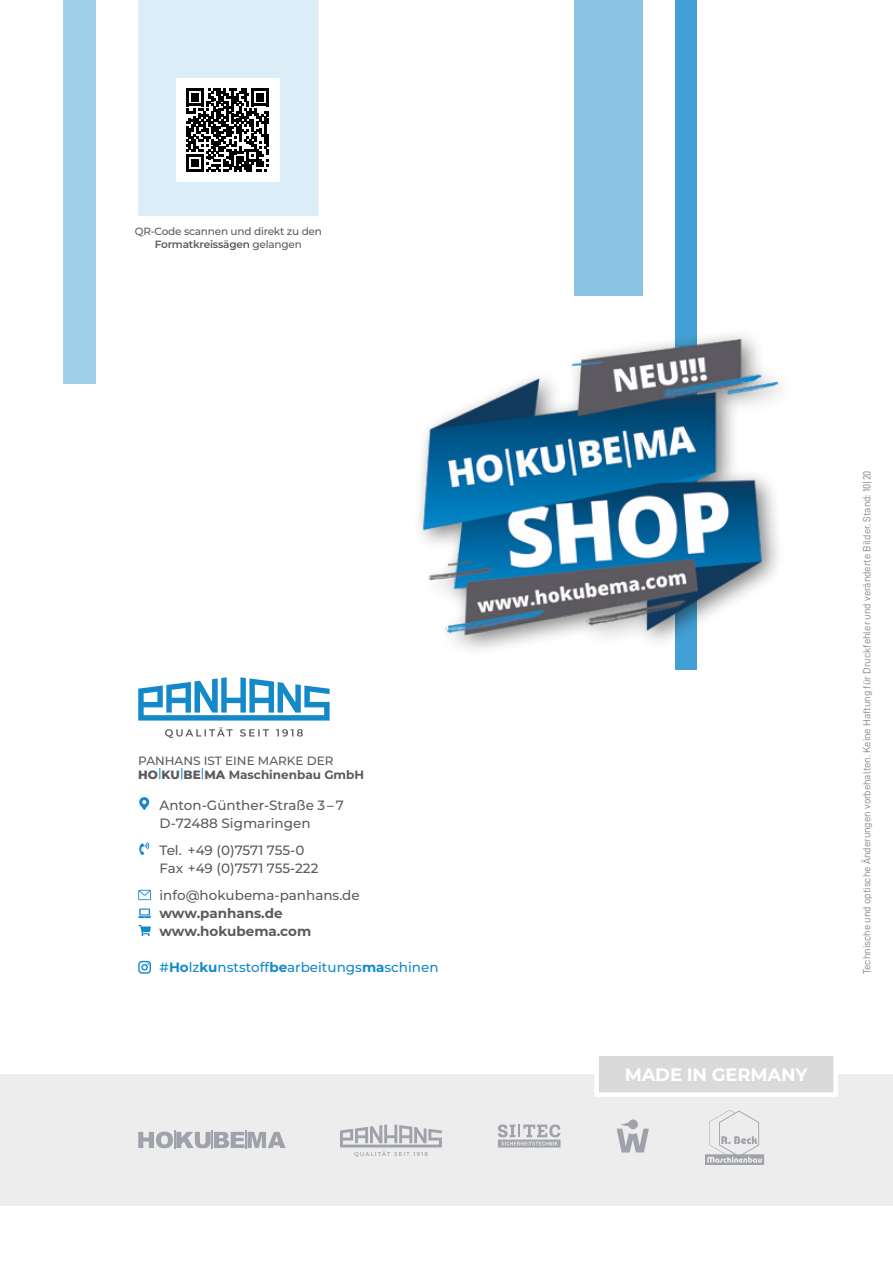
<style>
.page{position:relative;width:893px;height:1263px;background:#fff}
.page>*{position:absolute;margin:0;border:0;box-sizing:border-box;transform-origin:0 0}
.t1{font:700 18px "Montserrat";letter-spacing:-.01em;color:#fff}
.t2{font:500 13.5px/18px "Montserrat";color:#5c5a5f}
.t3{font:500 13.5px "Montserrat";color:#1389ca}
.t4{font:700 13.5px/18px "Montserrat";color:#5c5a5f}
.t5{font:500 12px/13.5px "Montserrat";color:#5c5a5f}
.t6{font:10.5px "D DIN";color:#878787}
.t7{font:500 10.5px/13.5px "Montserrat";letter-spacing:-.02em;color:#5c5a5f;text-align:center}
.s1{font-weight:600}
.s2{font-weight:800}
.s3{color:#1389ca}
.s4{font-weight:700}
</style>
<div class="page">
<div style="left:0;top:1074px;width:893px;height:132px;background:#ededed"></div>
<svg style="left:594px;top:1056px;width:244px;height:41px;background:#dfdfdf"></svg>
<div style="left:675px;top:0;width:21px;height:669px;background:#42a0d4"></div>
<div style="left:574px;top:0;width:68px;height:296px;background:#89c4e4"></div>
<div style="left:64px;top:0;width:32px;height:383px;background:#a1d0ea"></div>
<svg style="left:138px;top:677px;width:192px;height:43px"></svg>
<svg style="left:165px;top:727px;width:138px;height:11px"></svg>
<svg style="left:139px;top:797px;width:10px;height:13px"></svg>
<svg style="left:139px;top:842px;width:10px;height:13px"></svg>
<svg style="left:138px;top:890px;width:13px;height:10px"></svg>
<svg style="left:138px;top:908px;width:13px;height:10px"></svg>
<svg style="left:138px;top:925px;width:13px;height:11px"></svg>
<svg style="left:138px;top:961px;width:13px;height:13px"></svg>
<svg style="left:138px;top:0;width:180px;height:216px"></svg>
<svg style="left:138px;top:1131px;width:148px;height:18px"></svg>
<svg style="left:498px;top:1124px;width:63px;height:23px"></svg>
<svg style="left:340px;top:1124px;width:102px;height:33px"></svg>
<svg style="left:617px;top:1119px;width:32px;height:33px"></svg>
<svg style="left:705px;top:1110px;width:59px;height:55px"></svg>
<div style="left:412px;top:327px;width:387px;height:331px;background:#fff"></div>
<img style="left:419px;top:339px;width:359px;height:324px">
<p class="t7" style="left:135px;top:224px;width:189px">QR-Code scannen und direkt zu den<br><span class="s1">Formatkreissägen</span> gelangen</p>
<p class="t5" style="left:138px;top:754px;width:227px">PANHANS IST EINE MARKE DER<br><span class="s2">HO</span><span class="s3">|</span><span class="s2">KU</span><span class="s3">|</span><span class="s2">BE</span><span class="s3">|</span><span class="s2">MA</span> <span class="s4">Maschinenbau GmbH</span></p>
<p class="t2" style="left:159px;top:796px;width:186px">Anton-Günther-Straße 3 – 7<br>D-72488 Sigmaringen</p>
<p class="t2" style="left:159px;top:841px;width:160px">Tel. +49 (0)7571 755-0<br>Fax +49 (0)7571 755-222</p>
<p class="t2" style="left:159px;top:886px;width:202px">info@hokubema-panhans.de</p>
<p class="t4" style="left:159px;top:904px;width:153px">www.panhans.de www.hokubema.com</p>
<p class="t3" style="left:159px;top:958px;width:280px">#<span class="s4">Ho</span>lz<span class="s4">ku</span>nststoff<span class="s4">be</span>arbeitungs<span class="s4">ma</span>schinen</p>
<h1 class="t1" style="left:625px;top:1061px;width:184px">MADE IN GERMANY</h1>
<p class="t6" style="left:861px;top:974px;width:505px;rotate:-90deg">Technische und optische Änderungen vorbehalten. Keine Haftung für Druckfehler und veränderte Bilder. Stand: 10|20</p>
</div>
